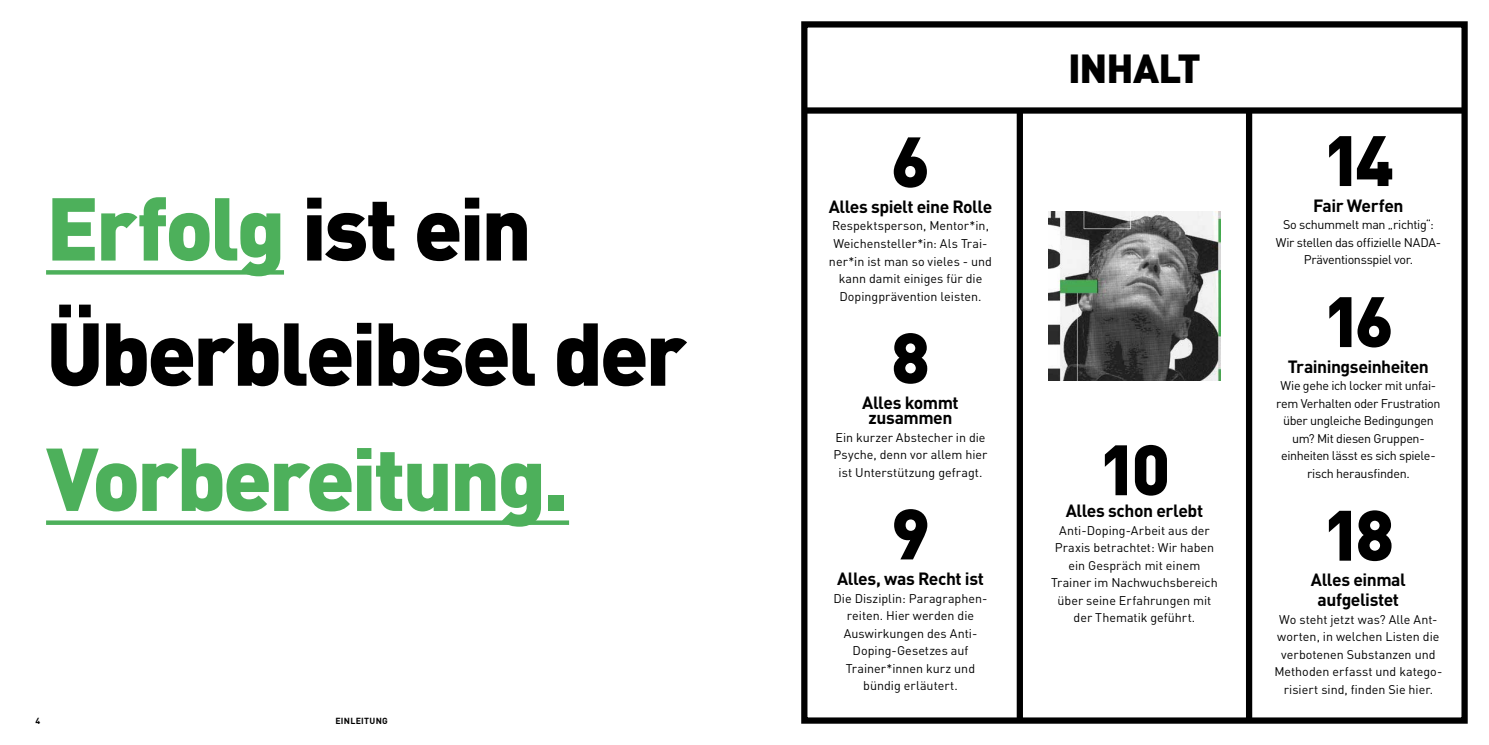
<style>
.page{position:relative;width:1489px;height:745px;background:#fff}
.page>*{position:absolute;margin:0;border:0;box-sizing:border-box;transform-origin:0 0}
.t1{font:900 87.5px/125px "DIN Pro";letter-spacing:-.035em;color:#000}
.t2{font:900 87.5px "DIN Pro";letter-spacing:-.035em;color:#4db05b}
.t3{font:900 70px "DIN";letter-spacing:-.09em;color:#000}
.t4{font:900 40px "DIN Pro";letter-spacing:-.03em;color:#000}
.t5{font:700 17.5px/15px "DIN";letter-spacing:-.025em;color:#000;text-align:center}
.t6{font:12.5px/17.5px "DIN Pro";color:#000;text-align:center}
.t7{font:12.5px/17.5px "DIN Pro";letter-spacing:-.025em;color:#000;text-align:center}
.t8{font:700 8.75px "DIN Pro";letter-spacing:.035em;color:#000}
.s1{color:#4db05b}
</style>
<div class="page">
<div style="left:801px;top:21px;width:666px;height:702px;border:6px solid #000"></div>
<div style="left:1016px;top:110px;width:6px;height:609px;background:#000"></div>
<div style="left:1245px;top:110px;width:7px;height:608px;background:#000"></div>
<div style="left:805px;top:107px;width:658px;height:7px;background:#000"></div>
<svg style="left:46px;top:270px;width:238px;height:4px"></svg>
<svg style="left:46px;top:520px;width:523px;height:4px;background:#61b86d"></svg>
<img style="left:1048px;top:211px;width:172px;height:169px">
<h1 class="t1" style="left:46px;top:163px;width:642px"><span class="s1">Erfolg</span> ist ein<br>Überbleibsel der</h1>
<h1 class="t2" style="left:46px;top:419px;width:524px">Vorbereitung.</h1>
<p class="t8" style="left:35px;top:714px;width:6px">4</p>
<p class="t8" style="left:335px;top:714px;width:54px">EINLEITUNG</p>
<h2 class="t3" style="left:891px;top:115px;width:40px">6</h2>
<h3 class="t5" style="left:828px;top:198px;width:165px">Alles spielt eine Rolle</h3>
<p class="t6" style="left:829px;top:216px;width:165px">Respektsperson, Mentor*in,<br>Weichensteller*in: Als Trai&shy;ner*in ist man so vieles - und kann damit einiges für die<br>Dopingprävention leisten.</p>
<h2 class="t3" style="left:891px;top:311px;width:40px">8</h2>
<h3 class="t5" style="left:862px;top:394px;width:98px">Alles kommt zusammen</h3>
<p class="t6" style="left:833px;top:427px;width:155px">Ein kurzer Abstecher in die<br>Psyche, denn vor allem hier ist Unterstützung gefragt.</p>
<h2 class="t3" style="left:891px;top:487px;width:40px">9</h2>
<h3 class="t5" style="left:837px;top:570px;width:148px">Alles, was Recht ist</h3>
<p class="t6" style="left:833px;top:588px;width:156px">Die Disziplin: Paragraphen&shy;reiten. Hier werden die<br>Auswirkungen des Anti-<br>Doping-Gesetzes auf<br>Trainer*innen kurz und bündig erläutert.</p>
<h3 class="t4" style="left:1067px;top:41px;width:134px">INHALT</h3>
<h2 class="t3" style="left:1098px;top:422px;width:73px">10</h2>
<h3 class="t5" style="left:1065px;top:502px;width:139px">Alles schon erlebt</h3>
<p class="t6" style="left:1051px;top:520px;width:168px">Anti-Doping-Arbeit aus der<br>Praxis betrachtet: Wir haben ein Gespräch mit einem<br>Trainer im Nachwuchsbereich über seine Erfahrungen mit der Thematik geführt.</p>
<h2 class="t3" style="left:1322px;top:114px;width:73px">14</h2>
<h3 class="t5" style="left:1313px;top:197px;width:92px">Fair Werfen</h3>
<p class="t7" style="left:1275px;top:215px;width:167px">So schummelt man „richtig“:<br>Wir stellen das offizielle NADA-<br>Präventionsspiel vor.</p>
<h2 class="t3" style="left:1322px;top:274px;width:72px">16</h2>
<h3 class="t5" style="left:1287px;top:358px;width:143px">Trainingseinheiten</h3>
<p class="t7" style="left:1275px;top:376px;width:166px">Wie gehe ich locker mit unfai&shy;rem Verhalten oder Frustration über ungleiche Bedingungen um? Mit diesen Gruppen&shy;einheiten lässt es sich spiele&shy;risch herausfinden.</p>
<h2 class="t3" style="left:1322px;top:488px;width:73px">18</h2>
<h3 class="t5" style="left:1310px;top:569px;width:96px;line-height:20px">Alles einmal aufgelistet</h3>
<p class="t6" style="left:1274px;top:609px;width:169px">Wo steht jetzt was? Alle Ant&shy;worten, in welchen Listen die verbotenen Substanzen und<br>Methoden erfasst und katego&shy;risiert sind, finden Sie hier.</p>
</div>
